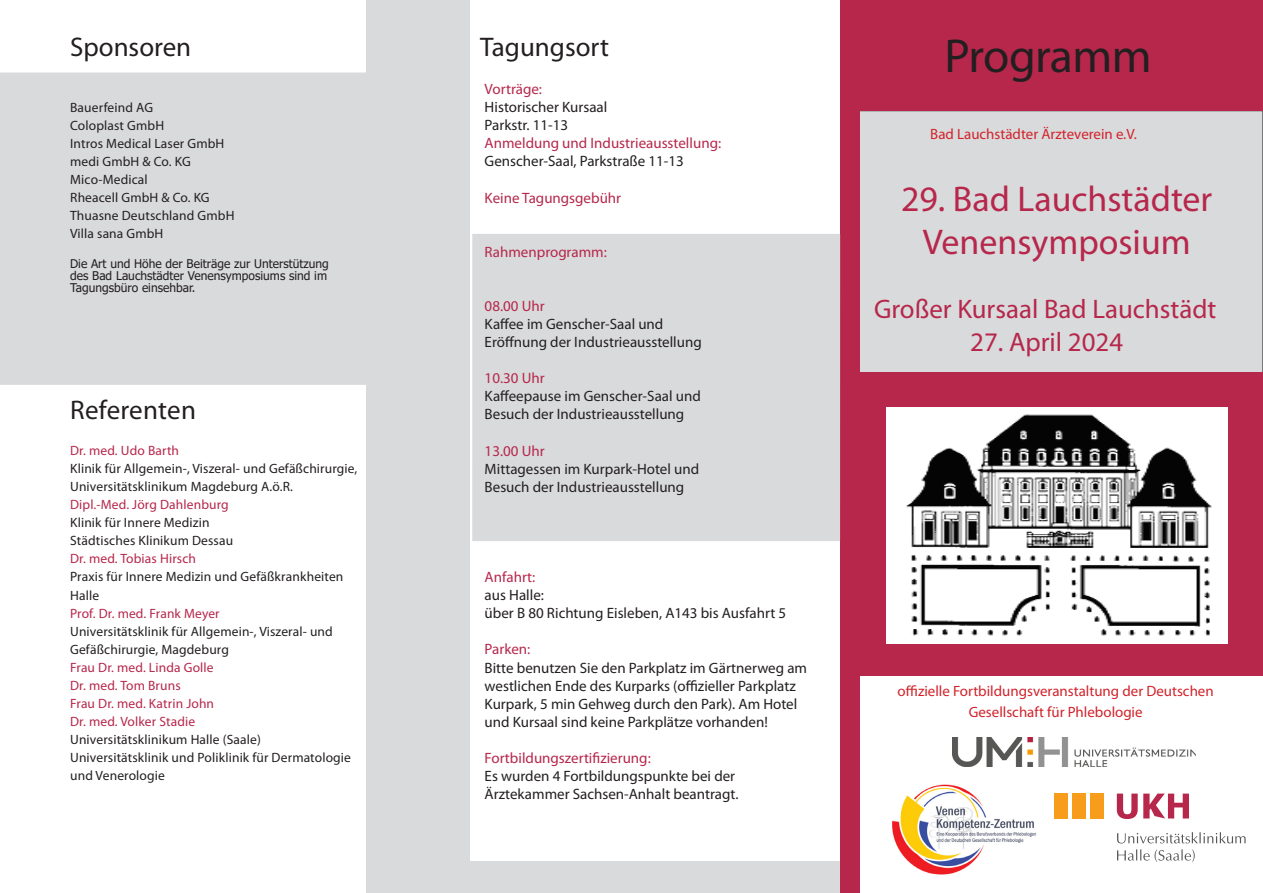
<style>
.page{position:relative;width:1263px;height:893px;background:#fff}
.page>*{position:absolute;margin:0;border:0;box-sizing:border-box;transform-origin:0 0}
.t1{font:47.85px "Myriad Pro";letter-spacing:-.015em;color:#231f20}
.t2{font:35.85px "Myriad Pro";color:#b6274b}
.t3{font:27px "Myriad Pro";color:#231f20}
.t4{font:26.85px "Myriad Pro";color:#b6274b}
.t5{font:15px/18.1px "Myriad Pro";color:#231f20}
.t6{font:15px "Myriad Pro";color:#b6274b}
.t7{font:15px "Myriad Pro";color:#d1232a}
.t8{font:13.5px/18.1px "Myriad Pro";letter-spacing:.01em;color:#231f20}
.t9{font:13.5px "Myriad Pro";letter-spacing:.01em;color:#b6274b}
.t10{font:12px/12px "Tahoma";color:#231f20}
</style>
<div class="page">
<div style="left:469px;top:862px;width:379px;height:31px;background:#d9dadc"></div>
<svg style="left:1117px;top:794px;width:72px;height:25px"></svg>
<svg style="left:1117px;top:832px;width:128px;height:11px"></svg>
<svg style="left:1117px;top:849px;width:78px;height:13px"></svg>
<div style="left:1090px;top:793px;width:14px;height:26px;background:#f89c1c"></div>
<div style="left:1072px;top:793px;width:13px;height:26px;background:#f89c1c"></div>
<div style="left:1054px;top:793px;width:13px;height:26px;background:#f89c1c"></div>
<div style="left:850px;top:111px;width:413px;height:335px;background:#d9dadc"></div>
<div style="left:850px;top:0;width:413px;height:111px;background:#b6274b"></div>
<div style="left:840px;top:0;width:19px;height:893px;background:#b6274b"></div>
<div style="left:850px;top:372px;width:413px;height:303px;background:#b6274b"></div>
<div style="left:0;top:73px;width:367px;height:312px;background:#d9dadc"></div>
<div style="left:472px;top:234px;width:368px;height:307px;background:#d9dadc"></div>
<div style="left:367px;top:0;width:103px;height:893px;background:#d9dadc"></div>
<img style="left:886px;top:408px;width:341px;height:235px">
<img style="left:892px;top:784px;width:145px;height:91px">
<img style="left:952px;top:738px;width:244px;height:29px">
<p class="t3" style="left:70px;top:31px;width:123px">Sponsoren</p>
<p class="t3" style="left:480px;top:30px;width:130px">Tagungsort</p>
<p class="t8" style="left:70px;top:98px;width:84px">Bauerfeind AG</p>
<p class="t8" style="left:70px;top:116px;width:95px">Coloplast GmbH</p>
<p class="t8" style="left:70px;top:134px;width:156px">Intros Medical Laser GmbH</p>
<p class="t8" style="left:70px;top:152px;width:122px">medi GmbH &amp; Co. KG</p>
<p class="t8" style="left:70px;top:170px;width:79px">Mico-Medical</p>
<p class="t8" style="left:70px;top:188px;width:141px">Rheacell GmbH &amp; Co. KG</p>
<p class="t8" style="left:70px;top:206px;width:166px">Thuasne Deutschland GmbH</p>
<p class="t8" style="left:70px;top:224px;width:95px">Villa sana GmbH</p>
<p class="t10" style="left:70px;top:258px;width:260px">Die Art und Höhe der Beiträge zur Unterstützung des Bad Lauchstädter Venensymposiums sind im<br>Tagungsbüro einsehbar.</p>
<p class="t3" style="left:70px;top:393px;width:127px">Referenten</p>
<p class="t9" style="left:70px;top:442px;width:110px">Dr. med. Udo Barth</p>
<p class="t8" style="left:70px;top:459px;width:289px">Klinik für Allgemein-, Viszeral- und Gefäßchirurgie,<br>Universitätsklinikum Magdeburg A.ö.R.</p>
<p class="t9" style="left:70px;top:496px;width:160px">Dipl.-Med. Jörg Dahlenburg</p>
<p class="t8" style="left:70px;top:513px;width:141px">Klinik für Innere Medizin</p>
<p class="t8" style="left:70px;top:531px;width:165px">Städtisches Klinikum Dessau</p>
<p class="t9" style="left:70px;top:550px;width:127px">Dr. med. Tobias Hirsch</p>
<p class="t8" style="left:70px;top:568px;width:275px">Praxis für Innere Medizin und Gefäßkrankheiten</p>
<p class="t8" style="left:70px;top:586px;width:30px">Halle</p>
<p class="t9" style="left:70px;top:605px;width:151px">Prof. Dr. med. Frank Meyer</p>
<p class="t8" style="left:70px;top:622px;width:264px">Universitätsklinik für Allgemein-, Viszeral- und<br>Gefäßchirurgie, Magdeburg</p>
<p class="t9" style="left:70px;top:659px;width:145px">Frau Dr. med. Linda Golle</p>
<p class="t9" style="left:70px;top:677px;width:112px">Dr. med. Tom Bruns</p>
<p class="t9" style="left:70px;top:695px;width:145px">Frau Dr. med. Katrin John</p>
<p class="t9" style="left:70px;top:713px;width:127px">Dr. med. Volker Stadie</p>
<p class="t8" style="left:70px;top:730px;width:282px">Universitätsklinikum Halle (Saale)<br>Universitätsklinik und Poliklinik für Dermatologie und Venerologie</p>
<p class="t6" style="left:485px;top:80px;width:59px">Vorträge:</p>
<p class="t5" style="left:485px;top:98px;width:124px">Historischer Kursaal</p>
<p class="t5" style="left:485px;top:116px;width:85px">Parkstr. 11-13</p>
<p class="t6" style="left:485px;top:134px;width:238px">Anmeldung und Industrieausstellung:</p>
<p class="t5" style="left:485px;top:152px;width:201px">Genscher-Saal, Parkstraße 11-13</p>
<p class="t6" style="left:485px;top:188px;width:138px">Keine Tagungsgebühr</p>
<p class="t6" style="left:485px;top:242px;width:124px">Rahmenprogramm:</p>
<p class="t6" style="left:485px;top:297px;width:61px">08.00 Uhr</p>
<p class="t5" style="left:485px;top:315px;width:180px">Kaffee im Genscher-Saal und</p>
<p class="t5" style="left:485px;top:333px;width:219px">Eröffnung der Industrieausstellung</p>
<p class="t6" style="left:485px;top:369px;width:61px">10.30 Uhr</p>
<p class="t5" style="left:485px;top:387px;width:218px">Kaffeepause im Genscher-Saal und</p>
<p class="t5" style="left:485px;top:405px;width:201px">Besuch der Industrieausstellung</p>
<p class="t6" style="left:485px;top:441px;width:61px">13.00 Uhr</p>
<p class="t5" style="left:485px;top:459px;width:216px">Mittagessen im Kurpark-Hotel und</p>
<p class="t5" style="left:485px;top:477px;width:201px">Besuch der Industrieausstellung</p>
<p class="t6" style="left:485px;top:568px;width:52px">Anfahrt:</p>
<p class="t5" style="left:485px;top:586px;width:61px">aus Halle:</p>
<p class="t5" style="left:485px;top:604px;width:303px">über B 80 Richtung Eisleben, A143 bis Ausfahrt 5</p>
<p class="t6" style="left:485px;top:640px;width:47px">Parken:</p>
<p class="t5" style="left:485px;top:658px;width:324px">Bitte benutzen Sie den Parkplatz im Gärtnerweg am westlichen Ende des Kurparks (offizieller Parkplatz Kurpark, 5 min Gehweg durch den Park). Am Hotel und Kursaal sind keine Parkplätze vorhanden!</p>
<p class="t6" style="left:485px;top:748px;width:168px">Fortbildungszertifizierung:</p>
<p class="t5" style="left:485px;top:766px;width:252px">Es wurden 4 Fortbildungspunkte bei der</p>
<p class="t5" style="left:485px;top:784px;width:255px">Ärztekammer Sachsen-Anhalt beantragt.</p>
<p class="t1" style="left:944px;top:26px;width:209px">Programm</p>
<p class="t7" style="left:930px;top:125px;width:208px">Bad Lauchstädter Ärzteverein e.V.</p>
<p class="t2" style="left:901px;top:177px;width:313px">29. Bad Lauchstädter</p>
<p class="t2" style="left:923px;top:220px;width:269px">Venensymposium</p>
<p class="t4" style="left:874px;top:293px;width:344px">Großer Kursaal Bad Lauchstädt</p>
<p class="t4" style="left:970px;top:325px;width:154px">27. April 2024</p>
<p class="t7" style="left:898px;top:681px;width:318px">offizielle Fortbildungsveranstaltung der Deutschen</p>
<p class="t7" style="left:969px;top:702px;width:175px">Gesellschaft für Phlebologie</p>
</div>
